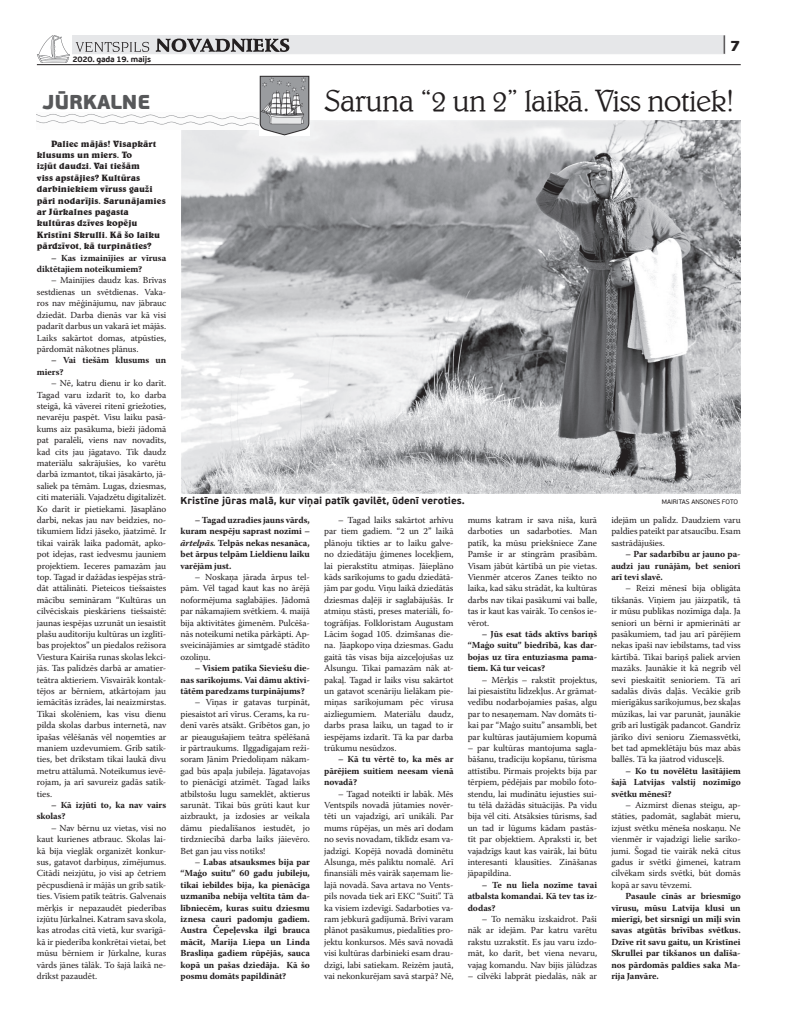
<style>
.page{position:relative;width:789px;height:1015px;background:#fff}
.page>*{position:absolute;margin:0;border:0;box-sizing:border-box;transform-origin:0 0}
.t1{font:300 31px "Belwe TL";letter-spacing:-.035em;color:#231f20}
.t2{font:900 20px "PF Beau Sans Pro";letter-spacing:-.01em;color:#57585a}
.t3{font:100 20px "PF Beau Sans Pro";color:#231f20}
.t4{font:700 10px "PF Beau Sans Pro";color:#231f20}
.t5{font:9.2px/11.4px "Warnock Pro";letter-spacing:-.01em;color:#231f20;text-align:justify}
.t6{font:700 9.2px/11.4px "Warnock Pro";letter-spacing:-.01em;color:#231f20;text-align:justify}
.t7{font:700 9.2px/11.4px "Belwe TL";color:#231f20}
.t8{font:700 8px "PF Beau Sans Pro";letter-spacing:-.03em;color:#231f20}
.t9{font:6.5px "PF Beau Sans Pro";color:#231f20}
.s1{font-weight:900;font-size:15px}
.s2{font-style:italic}
.s3{font-weight:400}
</style>
<div class="page">
<div style="left:72px;top:35px;width:652px;height:19px;background:#e6e7e9"></div>
<hr style="left:37px;top:64px;width:703px;height:1px;background:#231f20">
<img style="left:37px;top:35px;width:33px;height:27px">
<svg style="left:156px;top:39px;width:133px;height:13px"></svg>
<svg style="left:76px;top:42px;width:73px;height:10px"></svg>
<img style="left:181px;top:120px;width:559px;height:373px">
<img style="left:37px;top:114px;width:222px;height:15px">
<img style="left:259px;top:75px;width:51px;height:61px">
<p class="t8" style="left:72px;top:54px;width:80px">2020. gada 19. maijs</p>
<h2 class="t3" style="left:722px;top:33px;width:20px">| <span class="s1">7</span></h2>
<h2 class="t2" style="left:43px;top:89px;width:109px">JŪRKALNE</h2>
<h1 class="t1" style="left:324px;top:82px;width:411px">Saruna “2 un 2” laikā. Viss notiek!</h1>
<p class="t7" style="left:37px;top:138px;width:130px;text-indent:14px">Paliec mājās! Visapkārt klusums un miers. To<br>izjūt daudzi. Vai tiešām<br>viss apstājies? Kultūras darbiniekiem vīruss gauži pāri nodarījis. Sarunājamies ar Jūrkalnes pagasta kultūras dzīves kopēju<br>Kristīni Skrulli. Kā šo laiku pārdzīvot, kā turpināties?</p>
<p class="t6" style="left:37px;top:252px;width:131px;text-indent:14px">– Kas izmainījies ar vīrusa diktētajiem noteikumiem?</p>
<p class="t5" style="left:37px;top:275px;width:131px;text-indent:14px">– Mainījies daudz kas. Brīvas sestdienas un svētdienas. Vaka&shy;ros nav mēģinājumu, nav jābrauc dziedāt. Darba dienās var kā visi padarīt darbus un vakarā iet mājās.<br>Laiks sakārtot domas, atpūsties, pārdomāt nākotnes plānus.</p>
<p class="t6" style="left:37px;top:354px;width:131px;text-indent:14px">– Vai tiešām klusums un miers?</p>
<p class="t5" style="left:37px;top:377px;width:131px;text-indent:14px">– Nē, katru dienu ir ko darīt.<br>Tagad varu izdarīt to, ko darba steigā, kā vāverei ritenī griežoties, nevarēju paspēt. Visu laiku pasā&shy;kums aiz pasākuma, bieži jādomā pat paralēli, viens nav novadīts, kad cits jau jāgatavo. Tik daudz materiālu sakrājušies, ko varētu darbā izmantot, tikai jāsakārto, jā&shy;saliek pa tēmām. Lugas, dziesmas, citi materiāli. Vajadzētu digitalizēt.<br>Ko darīt ir pietiekami. Jāsaplāno darbi, nekas jau nav beidzies, no&shy;tikumiem līdzi jāseko, jāatzīmē. Ir tikai vairāk laika padomāt, apko&shy;pot idejas, rast iedvesmu jauniem projektiem. Ieceres pamazām jau top. Tagad ir dažādas iespējas strā&shy;dāt attālināti. Pieteicos tiešsaistes mācību semināram “Kultūras un cilvēciskais pieskāriens tiešsaistē: jaunas iespējas uzrunāt un iesaistīt plašu auditoriju kultūras un izglītī&shy;bas projektos” un piedalos režisora Viestura Kairiša runas skolas lekci&shy;jās. Tas palīdzēs darbā ar amatier&shy;teātra aktieriem. Visvairāk kontak&shy;tējos ar bērniem, atkārtojam jau iemācītās izrādes, lai neaizmirstas.<br>Tikai skolēniem, kas visu dienu pilda skolas darbus internetā, nav īpašas vēlēšanās vēl noņemties ar maniem uzdevumiem. Grib satik&shy;ties, bet drīkstam tikai laukā divu metru attālumā. Noteikumus ievē&shy;rojam, ja arī savureiz gadās satik&shy;ties.</p>
<p class="t6" style="left:37px;top:799px;width:131px;text-indent:14px">– Kā izjūti to, ka nav vairs skolas?</p>
<p class="t5" style="left:37px;top:822px;width:131px;text-indent:14px">– Nav bērnu uz vietas, visi no kaut kurienes atbrauc. Skolas lai&shy;kā bija vieglāk organizēt konkur&shy;sus, gatavot darbiņus, zīmējumus.<br>Citādi neizjūtu, jo visi ap četriem pēcpusdienā ir mājās un grib satik&shy;ties. Visiem patīk teātris. Galvenais mērķis ir nepazaudēt piederības izjūtu Jūrkalnei. Katram sava skola, kas atrodas citā vietā, kur svarīgā&shy;kā ir piederība konkrētai vietai, bet mūsu bērniem ir Jūrkalne, kuras vārds jānes tālāk. To šajā laikā ne&shy;drīkst pazaudēt.</p>
<p class="t4" style="left:180px;top:494px;width:285px">Kristīne jūras malā, kur viņai patīk gavilēt, ūdenī veroties.</p>
<p class="t9" style="left:661px;top:498px;width:78px">MAIRITAS ANSONES FOTO</p>
<p class="t6" style="left:180px;top:514px;width:131px;text-indent:14px">– Tagad uzradies jauns vārds, kuram nespēju saprast nozīmi – <span class="s2">ārtelpās.</span> Telpās nekas nesanāca, bet ārpus telpām Lieldienu laiku varējām just.</p>
<p class="t5" style="left:180px;top:571px;width:131px;text-indent:14px">– Noskaņa jārada ārpus tel&shy;pām. Vēl tagad kaut kas no ārējā noformējuma saglabājies. Jādomā par nākamajiem svētkiem. 4. maijā bija aktivitātes ģimenēm. Pulcēša&shy;nās noteikumi netika pārkāpti. Ap&shy;sveicinājāmies ar simtgadē stādīto ozoliņu.</p>
<p class="t6" style="left:180px;top:662px;width:131px;text-indent:14px">– Visiem patika Sieviešu die&shy;nas sarīkojums. Vai dāmu aktivi&shy;tātēm paredzams turpinājums?</p>
<p class="t5" style="left:180px;top:696px;width:131px;text-indent:14px">– Viņas ir gatavas turpināt, piesaistot arī vīrus. Cerams, ka ru&shy;denī varēs atsākt. Gribētos gan, jo ar pieaugušajiem teātra spēlēšanā ir pārtraukums. Ilggadīgajam reži&shy;soram Jānim Priedoliņam nākam&shy;gad būs apaļa jubileja. Jāgatavojas to pienācīgi atzīmēt. Tagad laiks atbilstošu lugu sameklēt, aktierus sarunāt. Tikai būs grūti kaut kur aizbraukt, ja izdosies ar veikala dāmu piedalīšanos iestudēt, jo tirdzniecībā darba laiks jāievēro.<br>Bet gan jau viss notiks!</p>
<p class="t6" style="left:180px;top:856px;width:131px;text-indent:14px"><span class="s3">–</span> Labas atsauksmes bija par “Maģo suitu” 60 gadu jubileju, tikai iebildes bija, ka pienācīga uzmanība nebija veltīta tām da&shy;lībniecēm, kuras suitu dziesmu iznesa cauri padomju gadiem.<br>Austra Čepeļevska ilgi brauca mācīt, Marija Liepa un Linda Brasliņa gadiem rūpējās, sauca kopā un pašas dziedāja. Kā šo posmu domāts papildināt?</p>
<p class="t5" style="left:324px;top:514px;width:131px;text-indent:14px">– Tagad laiks sakārtot arhīvu par tiem gadiem. “2 un 2” laikā plānoju tikties ar to laiku galve&shy;no dziedātāju ģimenes locekļiem, lai pierakstītu atmiņas. Jāieplāno kāds sarīkojums to gadu dziedātā&shy;jām par godu. Viņu laikā dziedātās dziesmas daļēji ir saglabājušās. Ir atmiņu stāsti, preses materiāli, fo&shy;togrāfijas. Folkloristam Augustam Lācim šogad 105. dzimšanas die&shy;na. Jāapkopo viņa dziesmas. Gadu gaitā tās visas bija aizceļojušas uz Alsungu. Tikai pamazām nāk at&shy;pakaļ. Tagad ir laiks visu sakārtot un gatavot scenāriju lielākam pie&shy;miņas sarīkojumam pēc vīrusa aizliegumiem. Materiālu daudz, darbs prasa laiku, un tagad to ir iespējams izdarīt. Tā ka par darba trūkumu nesūdzos.</p>
<p class="t6" style="left:324px;top:753px;width:131px;text-indent:14px">– Kā tu vērtē to, ka mēs ar pārējiem suitiem neesam vienā novadā?</p>
<p class="t5" style="left:324px;top:788px;width:131px;text-indent:14px">– Tagad noteikti ir labāk. Mēs Ventspils novadā jūtamies novēr&shy;tēti un vajadzīgi, arī unikāli. Par mums rūpējas, un mēs arī dodam no sevis novadam, tiklīdz esam va&shy;jadzīgi. Kopējā novadā dominētu Alsunga, mēs paliktu nomalē. Arī finansiāli mēs vairāk saņemam lie&shy;lajā novadā. Sava artava no Vents&shy;pils novada tiek arī EKC “Suiti”. Tā ka visiem izdevīgi. Sadarboties va&shy;ram jebkurā gadījumā. Brīvi varam plānot pasākumus, piedalīties pro&shy;jektu konkursos. Mēs savā novadā visi kultūras darbinieki esam drau&shy;dzīgi, labi satiekam. Reizēm jautā, vai nekonkurējam savā starpā? Nē,</p>
<p class="t5" style="left:467px;top:514px;width:131px">mums katram ir sava niša, kurā darboties un sadarboties. Man patīk, ka mūsu priekšniece Zane Pamše ir ar stingrām prasībām.<br>Visam jābūt kārtībā un pie vietas.<br>Vienmēr atceros Zanes teikto no laika, kad sāku strādāt, ka kultūras darbs nav tikai pasākumi vai balle, tas ir kaut kas vairāk. To cenšos ie&shy;vērot.</p>
<p class="t6" style="left:467px;top:628px;width:131px;text-indent:14px">– Jūs esat tāds aktīvs bariņš “Maģo suitu” biedrībā, kas dar&shy;bojas uz tīra entuziasma pama&shy;tiem. Kā tur veicas?</p>
<p class="t5" style="left:467px;top:674px;width:131px;text-indent:14px">– Mērķis – rakstīt projektus, lai piesaistītu līdzekļus. Ar grāmat&shy;vedību nodarbojamies pašas, algu par to nesaņemam. Nav domāts ti&shy;kai par “Maģo suitu” ansambli, bet par kultūras jautājumiem kopumā</p>
<p class="t5" style="left:467px;top:742px;width:131px">– par kultūras mantojuma sagla&shy;bāšanu, tradīciju kopšanu, tūrisma attīstību. Pirmais projekts bija par tērpiem, pēdējais par mobilo foto&shy;stendu, lai mudinātu iejusties sui&shy;tu tēlā dažādās situācijās. Pa vidu bija vēl citi. Atsāksies tūrisms, šad un tad ir lūgums kādam pastās&shy;tīt par objektiem. Apraksti ir, bet vajadzīgs kaut kas vairāk, lai būtu interesanti klausīties. Zināšanas jāpapildina.</p>
<p class="t6" style="left:467px;top:879px;width:131px;text-indent:14px">– Te nu liela nozīme tavai atbalsta komandai. Kā tev tas iz&shy;dodas?</p>
<p class="t5" style="left:467px;top:913px;width:131px;text-indent:14px">– To nemāku izskaidrot. Paši nāk ar idejām. Par katru varētu rakstu uzrakstīt. Es jau varu izdo&shy;māt, ko darīt, bet viena nevaru, vajag komandu. Nav bijis jālūdzas</p>
<p class="t5" style="left:467px;top:970px;width:131px">– cilvēki labprāt piedalās, nāk ar</p>
<p class="t5" style="left:611px;top:514px;width:131px">idejām un palīdz. Daudziem varu paldies pateikt par atsaucību. Esam sastrādājušies.</p>
<p class="t6" style="left:611px;top:548px;width:131px;text-indent:14px">– Par sadarbību ar jauno pa&shy;audzi jau runājām, bet seniori arī tevi slavē.</p>
<p class="t5" style="left:611px;top:582px;width:131px;text-indent:14px">– Reizi mēnesī bija obligāta tikšanās. Viņiem jau jāizpatīk, tā ir mūsu publikas nozīmīga daļa. Ja seniori un bērni ir apmierināti ar pasākumiem, tad jau arī pārējiem nekas īpaši nav iebilstams, tad viss kārtībā. Tikai bariņš paliek arvien mazāks. Jaunākie it kā negrib vēl sevi pieskaitīt senioriem. Tā arī sadalās divās daļās. Vecākie grib mierīgākus sarīkojumus, bez skaļas mūzikas, lai var parunāt, jaunākie grib arī lustīgāk padancot. Gandrīz jārīko divi senioru Ziemassvētki, bet tad apmeklētāju būs maz abās ballēs. Tā ka jāatrod vidusceļš.</p>
<p class="t6" style="left:611px;top:765px;width:131px;text-indent:14px">– Ko tu novēlētu lasītājiem šajā Latvijas valstij nozīmīgo svētku mēnesī?</p>
<p class="t5" style="left:611px;top:799px;width:131px;text-indent:14px">– Aizmirst dienas steigu, ap&shy;stāties, padomāt, saglabāt mieru, izjust svētku mēneša noskaņu. Ne vienmēr ir vajadzīgi lielie sarīko&shy;jumi. Šogad tie vairāk nekā citus gadus ir svētki ģimenei, katram cilvēkam sirds svētki, būt domās kopā ar savu tēvzemi.</p>
<p class="t6" style="left:611px;top:890px;width:131px;text-indent:14px">Pasaule cīnās ar briesmīgo vīrusu, mūsu Latvija klusi un mierīgi, bet sirsnīgi un mīļi svin savas atgūtās brīvības svētkus.<br>Dzīve rit savu gaitu, un Kristīnei Skrullei par tikšanos un dalīša&shy;nos pārdomās paldies saka Ma&shy;rija Janvāre.</p>
</div>
